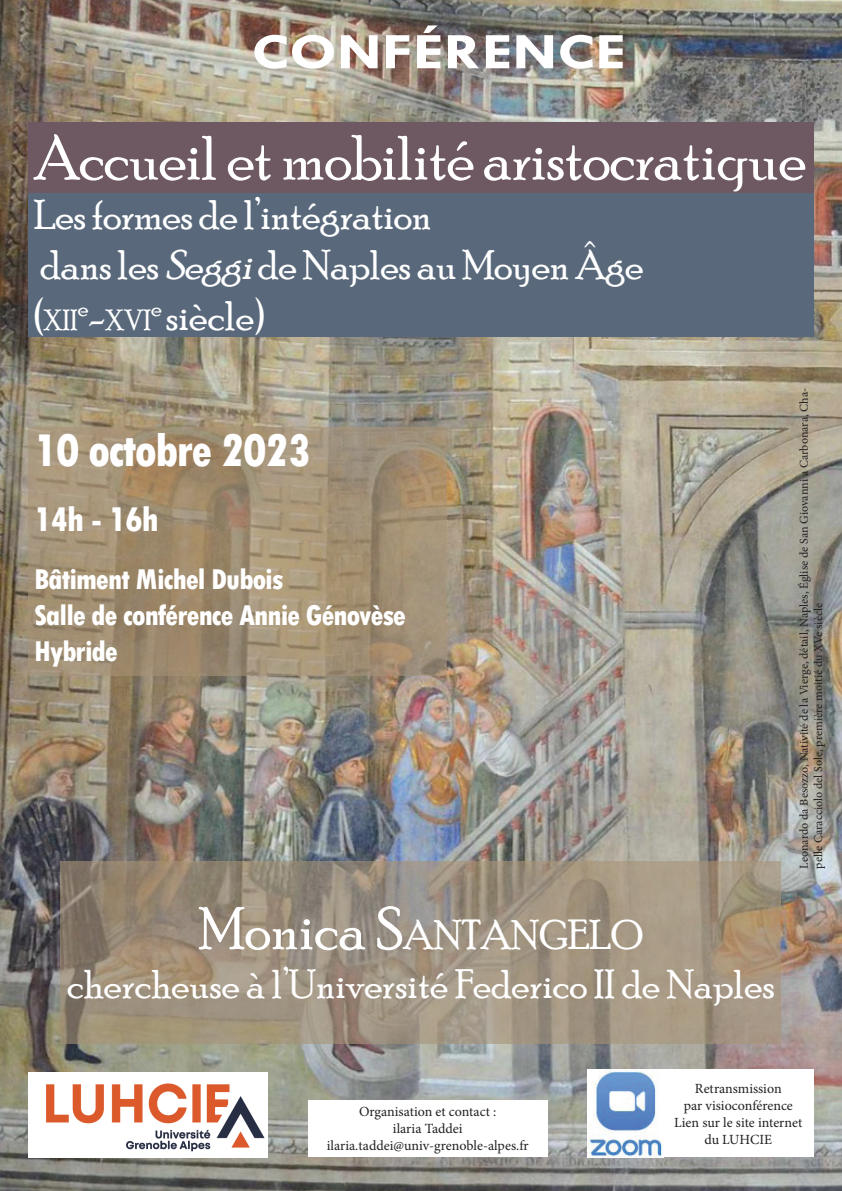
<style>
.page{position:relative;width:842px;height:1191px;background:#fff}
.page>*{position:absolute;margin:0;border:0;box-sizing:border-box;transform-origin:0 0}
.t1{font:63px "Poor Richard";letter-spacing:-.01em;color:#fff}
.t2{font:700 51.6px "Tw Cen";color:#fff;scale:1.26 1}
.t3{font:800 condensed 48px "Tw Cen";letter-spacing:-.03em;color:#fff}
.t4{font:42px/50.4px "Poor Richard";letter-spacing:-.01em;color:#fff}
.t5{font:42px "Poor Richard";color:#fff}
.t6{font:41px "Poor Richard";color:#fff}
.t7{font:800 condensed 36px "Tw Cen";letter-spacing:-.03em;color:#fff}
.t8{font:800 condensed 30px/36px "Tw Cen";letter-spacing:-.03em;color:#fff}
.t9{font:29.4px "Poor Richard";color:#fff}
.t10{font:14px/16.8px "Minion Pro";color:#231f20;text-align:center}
.t11{font:12px/14.4px "Minion Pro";color:#231f20}
.s1{font-style:italic}
.s2{font-size:42px}
.s3{font-size:60px}
</style>
<div class="page">
<img style="left:0;top:0;width:842px;height:1191px">
<div style="left:308px;top:1100px;width:239px;height:57px;background:#fff"></div>
<img style="left:588px;top:1069px;width:75px;height:88px">
<div style="left:663px;top:1069px;width:151px;height:88px;background:#fff"></div>
<img style="left:28px;top:1072px;width:240px;height:85px">
<div style="left:28px;top:193px;width:786px;height:144px;background:#59697b"></div>
<div style="left:28px;top:122px;width:786px;height:71px;background:#6e5962"></div>
<svg style="left:28px;top:427px;width:419px;height:249px;background:#a18e73"></svg>
<svg style="left:61px;top:861px;width:720px;height:183px;background:#9d8f7d"></svg>
<h2 class="t2" style="left:251px;top:21px;width:299px">CONFÉRENCE</h2>
<h1 class="t1" style="left:34px;top:122px;width:774px">Accueil et mobilité aristocratique</h1>
<h3 class="t4" style="left:34px;top:189px;width:611px">Les formes de l’intégration<br>dans les <span class="s1">Seggi</span>de Naples au Moyen Âge</h3>
<h3 class="t9" style="left:34px;top:303px;width:119px"><span class="s2">(</span>XII<sup>e</sup><span class="s2">-</span>XVI</h3>
<h3 class="t4" style="left:151px;top:290px;width:115px"><sup>e</sup> siècle)</h3>
<h3 class="t3" style="left:34px;top:422px;width:278px">10 octobre 2023</h3>
<h3 class="t7" style="left:34px;top:498px;width:126px">14h - 16h</h3>
<h3 class="t8" style="left:34px;top:561px;width:374px">Bâtiment Michel Dubois<br>Salle de conférence Annie Génovèse<br>Hybride</h3>
<h3 class="t5" style="left:199px;top:911px;width:446px"><span class="s3">Monica</span> <span class="s3">S</span>ANTANGELO</h3>
<h3 class="t6" style="left:67px;top:961px;width:709px">chercheuse à l’Université Federico II de Naples</h3>
<p class="t11" style="left:797px;top:869px;width:483px;rotate:-90deg">Leonardo da Besozzo, Nativité de la Vierge, détail, Naples, Église de San Giovanni a Carbonara, Cha&shy;pelle Caracciolo del Sole, première moitié du XVe siècle</p>
<p class="t10" style="left:327px;top:1103px;width:204px">Organisation et contact :<br>ilaria Taddei ilaria.taddei@univ-grenoble-alpes.fr</p>
<p class="t10" style="left:674px;top:1080px;width:130px">Retransmission<br>par visioconférence<br>Lien sur le site internet du LUHCIE</p>
</div>
